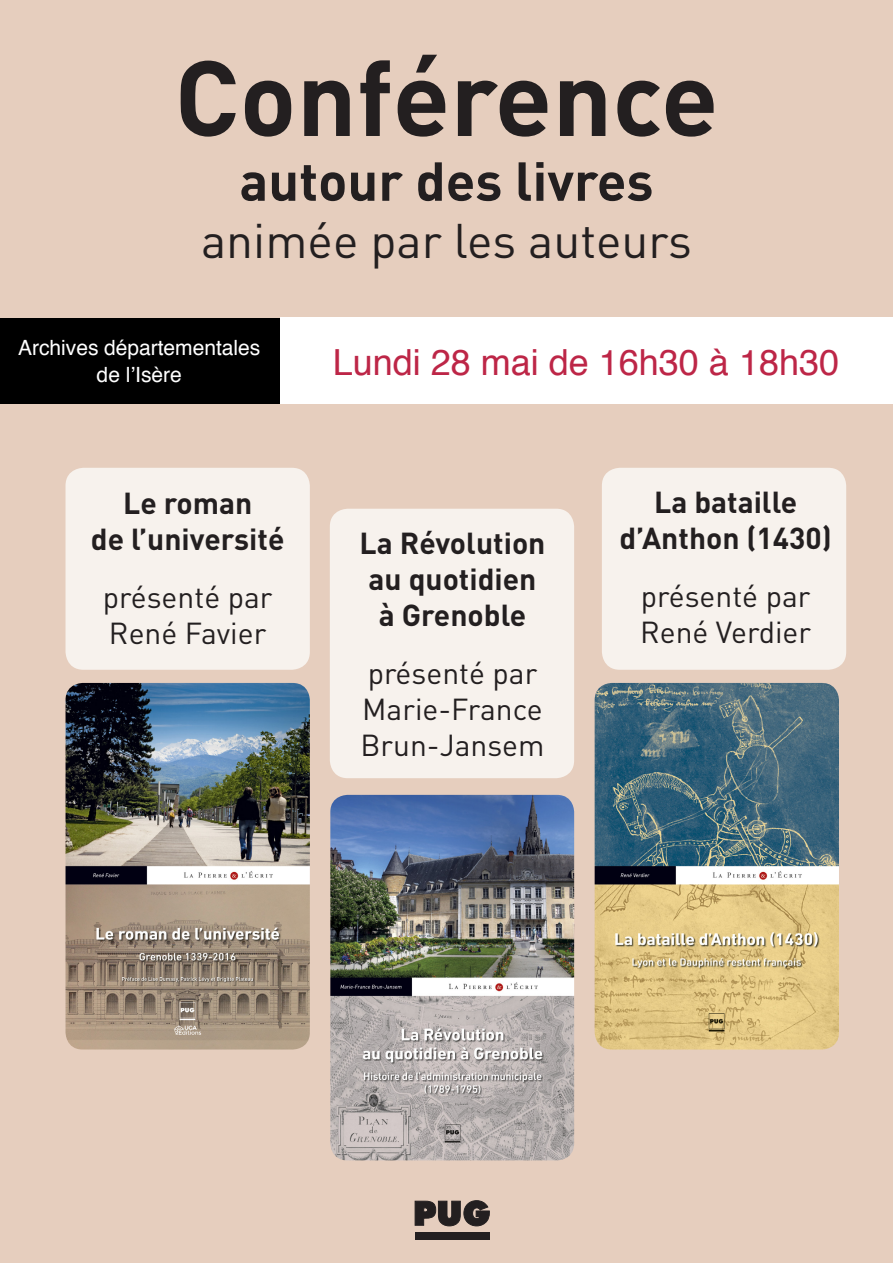
<style>
.page{position:relative;width:893px;height:1263px;background:#e6cebe}
.page>*{position:absolute;margin:0;border:0;box-sizing:border-box;transform-origin:0 0}
.t1{font:700 105px "DIN";color:#231f20}
.t2{font:700 54px "DIN";color:#231f20}
.t3{font:48px "DIN";color:#231f20}
.t4{font:36px "Helvetica";color:#bd2647}
.t5{font:700 30px/36px "DIN";color:#231f20;text-align:center}
.t6{font:30px "DIN";color:#231f20}
.t7{font:21px/27px "Helvetica";color:#fff;text-align:center}
</style>
<div class="page">
<div style="left:0;top:319px;width:332px;height:85px;background:#000"></div>
<div style="left:281px;top:318px;width:612px;height:86px;background:#fff"></div>
<div style="left:415px;top:1232px;width:74px;height:8px;background:#231f20"></div>
<svg style="left:415px;top:1200px;width:74px;height:26px"></svg>
<img style="left:330px;top:795px;width:244px;height:365px">
<img style="left:595px;top:683px;width:244px;height:366px">
<img style="left:66px;top:683px;width:244px;height:366px">
<div style="left:66px;top:468px;width:244px;height:202px;background:#f7f2ed;border-radius:18px"></div>
<div style="left:330px;top:509px;width:244px;height:269px;background:#f7f2ed;border-radius:18px"></div>
<div style="left:602px;top:468px;width:244px;height:202px;background:#f7f2ed;border-radius:18px"></div>
<p class="t1" style="left:174px;top:29px;width:545px">Conférence</p>
<p class="t2" style="left:239px;top:146px;width:416px">autour des livres</p>
<p class="t3" style="left:201px;top:211px;width:492px">animée par les auteurs</p>
<p class="t7" style="left:18px;top:335px;width:244px">Archives départementales de l’Isère</p>
<p class="t5" style="left:123px;top:484px;width:131px">Le roman</p>
<p class="t5" style="left:91px;top:520px;width:195px">de l’université</p>
<p class="t6" style="left:103px;top:578px;width:171px">présenté par</p>
<p class="t6" style="left:109px;top:614px;width:159px">René Favier</p>
<p class="t4" style="left:333px;top:335px;width:508px">Lundi 28 mai de 16h30 à 18h30</p>
<p class="t5" style="left:359px;top:524px;width:187px">La Révolution au quotidien à Grenoble</p>
<p class="t6" style="left:368px;top:654px;width:171px">présenté par</p>
<p class="t6" style="left:362px;top:690px;width:182px">Marie-France</p>
<p class="t6" style="left:360px;top:726px;width:185px">Brun-Jansem</p>
<p class="t5" style="left:619px;top:483px;width:214px">La bataille d’Anthon (1430)</p>
<p class="t6" style="left:641px;top:577px;width:171px">présenté par</p>
<p class="t6" style="left:640px;top:613px;width:172px">René Verdier</p>
</div>
